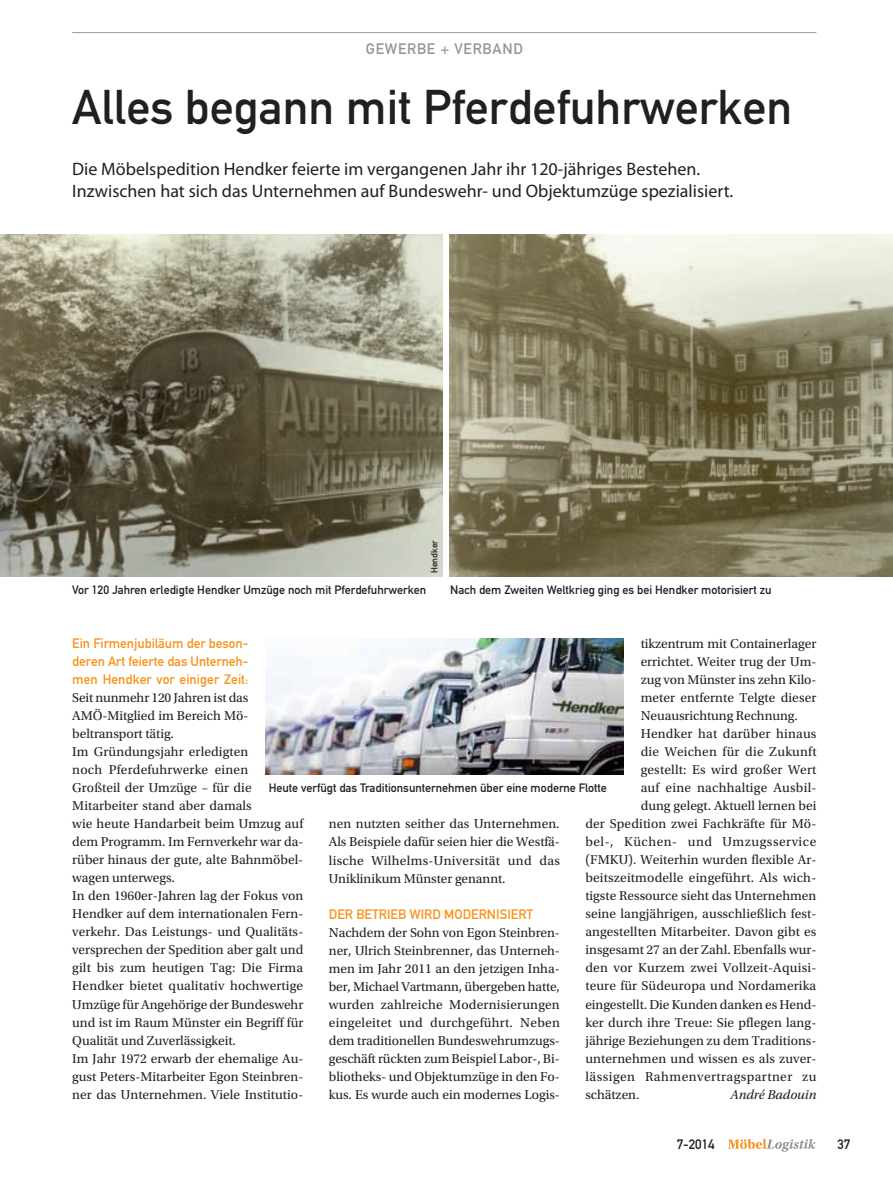
<style>
.page{position:relative;width:893px;height:1187px;background:#fff}
.page>*{position:absolute;margin:0;border:0;box-sizing:border-box;transform-origin:0 0}
.t1{font:48px "DIN Mittelschrift Std";color:#231f20}
.t2{font:18px/22.5px "Myriad Pro";color:#231f20}
.t3{font:15px "DIN Mittelschrift Std";color:#939598}
.t4{font:13.5px/18px "Utopia Std";letter-spacing:.005em;color:#231f20;text-align:justify}
.t5{font:13.5px/18px "DIN Mittelschrift Std";letter-spacing:-.005em;color:#f7931d;text-align:justify}
.t6{font:13.5px "Utopia Std";letter-spacing:.03em;color:#231f20}
.t7{font:13.5px "Utopia Std";letter-spacing:.04em;color:#231f20}
.t8{font:italic 13.5px "Utopia Std";letter-spacing:-.005em;color:#231f20}
.t9{font:13.5px "DIN Mittelschrift Std";color:#231f20}
.t10{font:12px "DIN Mittelschrift Std";color:#231f20}
.t11{font:9px "DIN Mittelschrift Std";color:#231f20}
</style>
<div class="page">
<hr style="left:72px;top:32px;width:744px;height:1px;background:#939598">
<svg style="left:728px;top:1139px;width:87px;height:12px"></svg>
<img style="left:450px;top:234px;width:443px;height:342px">
<img style="left:0;top:234px;width:443px;height:342px">
<img style="left:265px;top:638px;width:359px;height:136px">
<p class="t3" style="left:366px;top:40px;width:157px">gewerbe + verband</p>
<h1 class="t1" style="left:72px;top:79px;width:721px">Alles begann mit Pferdefuhrwerken</h1>
<h2 class="t2" style="left:72px;top:157px;width:662px">Die Möbelspedition Hendker feierte im vergangenen Jahr ihr 120-jähriges Bestehen.<br>Inzwischen hat sich das Unternehmen auf Bundeswehr- und Objektumzüge spezialisiert.</h2>
<p class="t11" style="left:429px;top:573px;width:34px;rotate:-90deg">Hendker</p>
<p class="t10" style="left:72px;top:582px;width:355px">Vor 120 Jahren erledigte Hendker Umzüge noch mit Pferdefuhrwerken</p>
<p class="t10" style="left:450px;top:582px;width:323px">Nach dem Zweiten Weltkrieg ging es bei Hendker motorisiert zu</p>
<p class="t5" style="left:72px;top:634px;width:178px">Ein Firmenjubiläum der beson&shy;deren Art feierte das Unterneh&shy;men Hendker vor einiger Zeit:</p>
<p class="t4" style="left:72px;top:689px;width:233px;text-align:left">Seit nunmehr 120 Jahren ist das AMÖ-Mitglied im Bereich Mö&shy;beltransport tätig.<br>Im Gründungsjahr erledigten<br>noch Pferdefuhrwerke einen<br>Großteil der Umzüge – für die Mitarbeiter stand aber damals<br>wie heute Handarbeit beim Umzug auf dem Programm. Im Fernverkehr war da&shy;rüber hinaus der gute, alte Bahnmöbel&shy;wagen unterwegs.<br>In den 1960er-Jahren lag der Fokus von Hendker auf dem internationalen Fern&shy;verkehr. Das Leistungs- und Qualitäts&shy;versprechen der Spedition aber galt und gilt bis zum heutigen Tag: Die Firma Hendker bietet qualitativ hochwertige Umzüge für Angehörige der Bundeswehr und ist im Raum Münster ein Begriff für Qualität und Zuverlässigkeit.<br>Im Jahr 1972 erwarb der ehemalige Au&shy;gust Peters-Mitarbeiter Egon Steinbren&shy;ner das Unternehmen. Viele Institutio-</p>
<p class="t4" style="left:641px;top:635px;width:177px">tikzentrum mit Containerlager</p>
<p class="t4" style="left:641px;top:653px;width:177px">errichtet. Weiter trug der Um-</p>
<p class="t4" style="left:641px;top:671px;width:177px">zug von Münster ins zehn Kilo-</p>
<p class="t4" style="left:641px;top:689px;width:177px">meter entfernte Telgte dieser</p>
<p class="t4" style="left:641px;top:707px;width:159px">Neuausrichtung Rechnung.</p>
<p class="t4" style="left:641px;top:725px;width:177px">Hendker hat darüber hinaus</p>
<p class="t4" style="left:641px;top:743px;width:177px">die Weichen für die Zukunft</p>
<p class="t4" style="left:641px;top:761px;width:177px">gestellt: Es wird großer Wert</p>
<p class="t4" style="left:641px;top:779px;width:177px">auf eine nachhaltige Ausbil-</p>
<p class="t4" style="left:641px;top:797px;width:177px">dung gelegt. Aktuell lernen bei</p>
<p class="t4" style="left:585px;top:815px;width:233px">der Spedition zwei Fachkräfte für Mö-</p>
<p class="t7" style="left:585px;top:834px;width:232px">bel-, Küchen- und Umzugsservice</p>
<p class="t4" style="left:585px;top:851px;width:233px">(FMKU). Weiterhin wurden flexible Ar-</p>
<p class="t4" style="left:585px;top:869px;width:233px">beitszeitmodelle eingeführt. Als wich-</p>
<p class="t4" style="left:585px;top:887px;width:233px">tigste Ressource sieht das Unternehmen</p>
<p class="t4" style="left:585px;top:905px;width:233px">seine langjährigen, ausschließlich fest-</p>
<p class="t4" style="left:585px;top:923px;width:232px">angestellten Mitarbeiter. Davon gibt es</p>
<p class="t4" style="left:585px;top:941px;width:233px">insgesamt 27 an der Zahl. Ebenfalls wur-</p>
<p class="t4" style="left:585px;top:959px;width:233px">den vor Kurzem zwei Vollzeit-Aquisi-</p>
<p class="t4" style="left:585px;top:977px;width:232px">teure für Südeuropa und Nordamerika</p>
<p class="t4" style="left:585px;top:995px;width:233px">eingestellt. Die Kunden danken es Hend-</p>
<p class="t4" style="left:585px;top:1013px;width:233px">ker durch ihre Treue: Sie pflegen lang-</p>
<p class="t4" style="left:585px;top:1031px;width:233px">jährige Beziehungen zu dem Traditions-</p>
<p class="t4" style="left:585px;top:1049px;width:233px">unternehmen und wissen es als zuver-</p>
<p class="t6" style="left:585px;top:1068px;width:233px">lässigen Rahmenvertragspartner zu</p>
<p class="t4" style="left:585px;top:1085px;width:55px">schätzen.</p>
<p class="t8" style="left:730px;top:1086px;width:88px">André Badouin</p>
<p class="t10" style="left:269px;top:780px;width:340px">Heute verfügt das Traditionsunternehmen über eine moderne Flotte</p>
<p class="t4" style="left:329px;top:815px;width:233px">nen nutzten seither das Unternehmen.<br>Als Beispiele dafür seien hier die Westfä&shy;lische Wilhelms-Universität und das Uniklinikum Münster genannt.</p>
<p class="t5" style="left:329px;top:904px;width:125px">der Betrieb wi rd mod</p>
<p class="t5" style="left:471px;top:904px;width:61px">ernisiert</p>
<p class="t4" style="left:329px;top:923px;width:233px">Nachdem der Sohn von Egon Steinbren&shy;ner, Ulrich Steinbrenner, das Unterneh&shy;men im Jahr 2011 an den jetzigen Inha&shy;ber, Michael Vartmann, übergeben hatte, wurden zahlreiche Modernisierungen eingeleitet und durchgeführt. Neben dem traditionellen Bundeswehrumzugs&shy;geschäft rückten zum Beispiel Labor-, Bi&shy;bliotheks- und Objektumzüge in den Fo&shy;kus. Es wurde auch ein modernes Logis-</p>
<p class="t9" style="left:677px;top:1135px;width:39px">7-2014</p>
<p class="t9" style="left:837px;top:1135px;width:14px">37</p>
</div>
